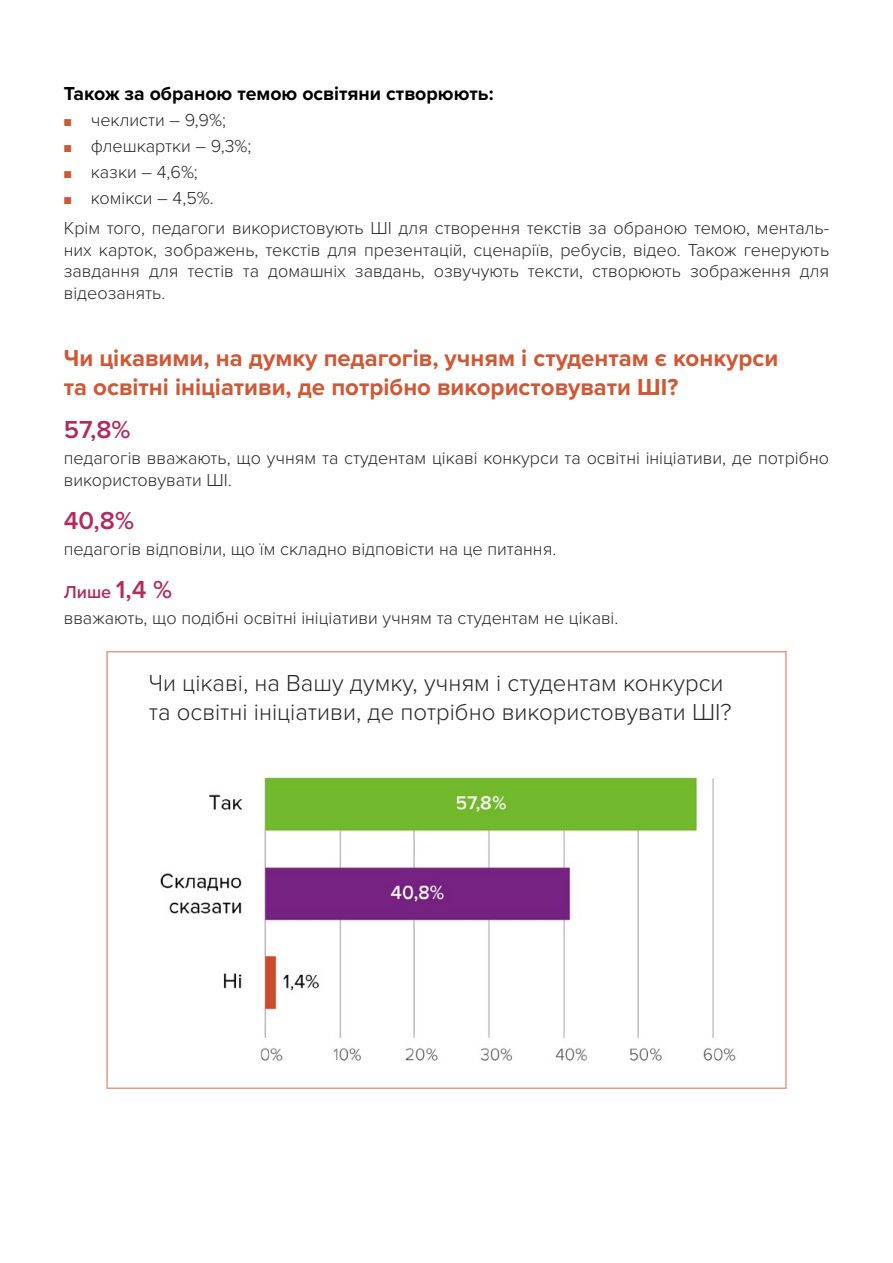
<style>
.page{position:relative;width:893px;height:1263px;background:#fff}
.page>*{position:absolute;margin:0;border:0;box-sizing:border-box;transform-origin:0 0}
.t1{font:600 25.5px "Proxima Nova";color:#b12b5e}
.t2{font:700 24px/28.8px "Proxima Nova";color:#cf5836}
.t3{font:300 24px/28.8px "Proxima Nova";color:#282827}
.t4{font:700 19.5px "Proxima Nova";color:#000}
.t5{font:300 18px/21.6px "Proxima Nova";color:#282827}
.s1{font-size:12px;color:#cf5836}
.s2{font-weight:600;color:#b12b5e}
.s3{font-weight:600;font-size:25.5px;color:#b12b5e}
</style>
<div class="page">
<img style="left:160px;top:776px;width:576px;height:285px">
<div style="left:106px;top:651px;width:681px;height:438px;border:2px solid #e69a86"></div>
<p class="t4" style="left:64px;top:82px;width:431px">Також за обраною темою освітяни створюють:</p>
<p class="t5" style="left:64px;top:110px;width:164px"><span class="s1">■</span> чеклисти – 9,9%;</p>
<p class="t5" style="left:64px;top:136px;width:189px"><span class="s1">■</span> флешкартки – 9,3%;</p>
<p class="t5" style="left:64px;top:162px;width:136px"><span class="s1">■</span> казки – 4,6%;</p>
<p class="t5" style="left:64px;top:183px;width:767px;line-height:30.2px"><span class="s1">■</span> комікси – 4,5%.<br>Крім того, педагоги використовують ШІ для створення текстів за обраною темою, менталь-</p>
<p class="t5" style="left:64px;top:239px;width:767px;text-align:justify">них карток, зображень, текстів для презентацій, сценаріїв, ребусів, відео. Також генерують завдання для тестів та домашніх завдань, озвучують тексти, створюють зображення для відеозанять.</p>
<h2 class="t2" style="left:64px;top:345px;width:716px">Чи цікавими, на думку педагогів, учням і студентам є конкурси та освітні ініціативи, де потрібно використовувати ШІ?</h2>
<h1 class="t1" style="left:64px;top:415px;width:68px">57,8%</h1>
<p class="t5" style="left:64px;top:448px;width:767px">педагогів вважають, що учням та студентам цікаві конкурси та освітні ініціативи, де потрібно використовувати ШІ.</p>
<h1 class="t1" style="left:64px;top:505px;width:72px">40,8%</h1>
<p class="t5" style="left:64px;top:538px;width:494px">педагогів відповіли, що їм складно відповісти на це питання.</p>
<p class="t5" style="left:64px;top:580px;width:556px;line-height:25.8px"><span class="s2">Лише</span> <span class="s3">1,4 %<br></span>вважають, що подібні освітні ініціативи учням та студентам не цікаві.</p>
<h2 class="t3" style="left:149px;top:669px;width:584px">Чи цікаві, на Вашу думку, учням і студентам конкурси та освітні ініціативи, де потрібно використовувати ШІ?</h2>
</div>
